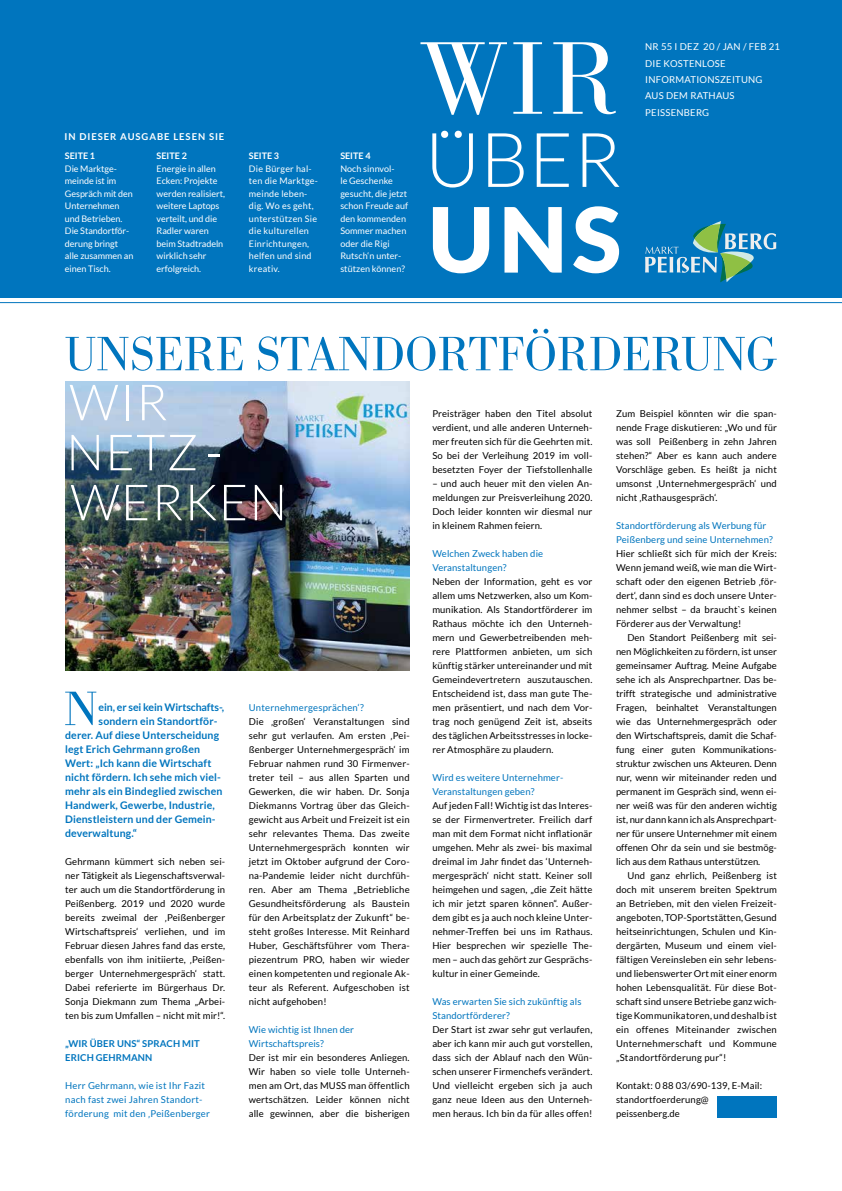
<style>
.page{position:relative;width:842px;height:1191px;background:#fff}
.page>*{position:absolute;margin:0;border:0;box-sizing:border-box;transform-origin:0 0}
.t1{font:300 107.2px "Bodoni Antiqua T";color:#fff}
.t2{font:900 89.9px "Lato";color:#fff}
.t3{font:300 75.6px "Lato";color:#fff}
.t4{font:57.4px "Lato";color:#fff}
.t5{font:300 50.1px "Bodoni Antiqua T";color:#0075be}
.t6{font:300 50px "Bodoni Antiqua T";letter-spacing:-.005em;color:#0075be}
.t7{font:300 50px/50px "Lato";letter-spacing:.025em;color:#fff}
.t8{font:700 10.5px "Lato";letter-spacing:.01em;color:#0075be}
.t9{font:700 10.5px "Lato";letter-spacing:-.01em;color:#0075be}
.t10{font:9.5px/14px "Lato";letter-spacing:.01em;color:#000;text-align:justify}
.t11{font:9.5px/14px "Lato";letter-spacing:.01em;color:#0075be}
.t12{font:9.5px/16.3px "Lato";letter-spacing:.025em;color:#fff}
.t13{font:700 9.5px/14px "Lato";letter-spacing:.01em;color:#0075be}
.t14{font:700 9.5px "Lato";letter-spacing:.1em;color:#fff}
.t15{font:9px/12.5px "Lato";letter-spacing:-.005em;color:#fff}
.t16{font:9px/12.5px "Lato";letter-spacing:.025em;color:#fff}
.t17{font:700 9px "Lato";color:#fff}
</style>
<div class="page">
<div style="left:0;top:0;width:842px;height:298px;background:#0075be"></div>
<hr style="left:0;top:302px;width:842px;height:1px;background:#0075be">
<svg style="left:645px;top:221px;width:131px;height:61px"></svg>
<div style="left:717px;top:1096px;width:60px;height:21px;background:#0075be"></div>
<img style="left:65px;top:381px;width:345px;height:289px">
<p class="t14" style="left:65px;top:131px;width:161px">IN DIESER AUSGABE LESEN SIE</p>
<p class="t17" style="left:65px;top:151px;width:32px">SEITE 1</p>
<p class="t15" style="left:65px;top:162px;width:70px">Die Marktge&shy;meinde ist im<br>Gespräch mit den<br>Unternehmen und Betrieben.<br>Die Standortför&shy;derung bringt alle zusammen an einen Tisch.</p>
<p class="t17" style="left:157px;top:151px;width:32px">SEITE 2</p>
<p class="t15" style="left:157px;top:162px;width:70px">Energie in allen<br>Ecken: Projekte werden realisiert, weitere Laptops verteilt, und die<br>Radler waren beim Stadtradeln wirklich sehr erfolgreich.</p>
<p class="t17" style="left:249px;top:151px;width:32px">SEITE 3</p>
<p class="t16" style="left:249px;top:162px;width:70px">Die Bürger hal&shy;ten die Marktge&shy;meinde leben&shy;dig. Wo es geht, unterstützen Sie die kulturellen<br>Einrichtungen, helfen und sind kreativ.</p>
<p class="t17" style="left:340px;top:151px;width:32px">SEITE 4</p>
<p class="t15" style="left:340px;top:162px;width:69px">Noch sinnvol-<br>le Geschenke gesucht, die jetzt schon Freude auf den kommenden<br>Sommer machen oder die Rigi<br>Rutsch‘n unter&shy;stützen können?</p>
<h1 class="t1" style="left:422px;top:16px;width:199px">WIR</h1>
<h3 class="t3" style="left:425px;top:119px;width:198px">UBER</h3>
<h2 class="t2" style="left:428px;top:187px;width:194px">UNS</h2>
<h3 class="t4" style="left:438px;top:85px;width:27px">..</h3>
<p class="t12" style="left:645px;top:39px;width:136px">NR 55 I DEZ 20 / JAN / FEB 21<br>DIE KOSTENLOSE<br>INFORMATIONSZEITUNG<br>AUS DEM RATHAUS<br>PEISSENBERG</p>
<h3 class="t6" style="left:65px;top:324px;width:714px">UNSERE STANDORTFÖRDERUNG</h3>
<h3 class="t7" style="left:66px;top:377px;width:223px">WIR<br>NETZ -<br>WERKEN</h3>
<p class="t10" style="left:432px;top:406px;width:162px">Preisträger haben den Titel absolut verdient, und alle anderen Unterneh&shy;mer freuten sich für die Geehrten mit.<br>So bei der Verleihung 2019 im voll&shy;besetzten Foyer der Tiefstollenhalle</p>
<p class="t10" style="left:432px;top:476px;width:162px">– und auch heuer mit den vielen An&shy;meldungen zur Preisverleihung 2020.<br>Doch leider konnten wir diesmal nur in kleinem Rahmen feiern.</p>
<p class="t11" style="left:432px;top:546px;width:112px">Welchen Zweck haben die<br>Veranstaltungen?</p>
<p class="t10" style="left:432px;top:574px;width:162px">Neben der Information, geht es vor allem ums Netzwerken, also um Kom&shy;munikation. Als Standortförderer im Rathaus möchte ich den Unterneh&shy;mern und Gewerbetreibenden meh&shy;rere Plattformen anbieten, um sich künftig stärker untereinander und mit Gemeindevertretern auszutauschen.<br>Entscheidend ist, dass man gute The&shy;men präsentiert, und nach dem Vor&shy;trag noch genügend Zeit ist, abseits des täglichen Arbeitsstresses in locke&shy;rer Atmosphäre zu plaudern.</p>
<p class="t11" style="left:432px;top:770px;width:132px">Wird es weitere Unternehmer-<br>Veranstaltungen geben?</p>
<p class="t10" style="left:432px;top:798px;width:162px">Auf jeden Fall! Wichtig ist das Interes&shy;se der Firmenvertreter. Freilich darf man mit dem Format nicht inflationär umgehen. Mehr als zwei- bis maximal dreimal im Jahr findet das ‘Unterneh&shy;mergespräch‘ nicht statt. Keiner soll heimgehen und sagen, „die Zeit hätte ich mir jetzt sparen können“. Außer&shy;dem gibt es ja auch noch kleine Unter&shy;nehmer-Treffen bei uns im Rathaus.<br>Hier besprechen wir spezielle The&shy;men – auch das gehört zur Gesprächs&shy;kultur in einer Gemeinde.</p>
<p class="t11" style="left:432px;top:994px;width:151px">Was erwarten Sie sich zukünftig als<br>Standortförderer?</p>
<p class="t10" style="left:432px;top:1022px;width:162px">Der Start ist zwar sehr gut verlaufen, aber ich kann mir auch gut vorstellen, dass sich der Ablauf nach den Wün&shy;schen unserer Firmenchefs verändert.<br>Und vielleicht ergeben sich ja auch ganz neue Ideen aus den Unterneh&shy;men heraus. Ich bin da für alles offen!</p>
<p class="t10" style="left:616px;top:406px;width:162px">Zum Beispiel könnten wir die span&shy;nende Frage diskutieren: „Wo und für was soll Peißenberg in zehn Jahren stehen?“ Aber es kann auch andere Vorschläge geben. Es heißt ja nicht umsonst ‚Unternehmergespräch‘ und nicht ‚Rathausgespräch‘.</p>
<p class="t11" style="left:616px;top:518px;width:158px">Standortförderung als Werbung für<br>Peißenberg und seine Unternehmen?</p>
<p class="t10" style="left:616px;top:546px;width:162px">Hier schließt sich für mich der Kreis:<br>Wenn jemand weiß, wie man die Wirt&shy;schaft oder den eigenen Betrieb ‚för&shy;dert‘, dann sind es doch unsere Unter&shy;nehmer selbst – da braucht`s keinen Förderer aus der Verwaltung!</p>
<p class="t10" style="left:616px;top:630px;width:162px;text-indent:11px">Den Standort Peißenberg mit sei&shy;nen Möglichkeiten zu fördern, ist unser gemeinsamer Auftrag. Meine Aufgabe sehe ich als Ansprechpartner. Das be&shy;trifft strategische und administrative Fragen, beinhaltet Veranstaltungen wie das Unternehmergespräch oder den Wirtschaftspreis, damit die Schaf&shy;fung einer guten Kommunikations&shy;struktur zwischen uns Akteuren. Denn nur, wenn wir miteinander reden und permanent im Gespräch sind, wenn ei&shy;ner weiß was für den anderen wichtig ist, nur dann kann ich als Ansprechpart&shy;ner für unsere Unternehmer mit einem offenen Ohr da sein und sie bestmög&shy;lich aus dem Rathaus unterstützen.</p>
<p class="t10" style="left:616px;top:869px;width:162px;text-indent:11px">Und ganz ehrlich, Peißenberg ist doch mit unserem breiten Spektrum an Betrieben, mit den vielen Freizeit&shy;angeboten, TOP-Sportstätten, Gesund heitseinrichtungen, Schulen und Kin&shy;dergärten, Museum und einem viel&shy;fältigen Vereinsleben ein sehr lebens&shy;und liebenswerter Ort mit einer enorm hohen Lebensqualität. Für diese Bot&shy;schaft sind unsere Betriebe ganz wich&shy;tige Kommunikatoren, und deshalb ist ein offenes Miteinander zwischen Unternehmerschaft und Kommune „Standortförderung pur“!</p>
<p class="t10" style="left:616px;top:1079px;width:148px;text-align:left">Kontakt: 0 88 03/690-139, E-Mail: standortfoerderung@ peissenberg.de</p>
<h3 class="t5" style="left:64px;top:679px;width:36px">N</h3>
<p class="t9" style="left:99px;top:701px;width:127px">ein, er sei kein Wirtschafts-,</p>
<p class="t11" style="left:249px;top:700px;width:117px">Unternehmergesprächen‘?</p>
<p class="t10" style="left:249px;top:714px;width:162px">Die ‚großen‘ Veranstaltungen sind sehr gut verlaufen. Am ersten ‚Pei&shy;ßenberger Unternehmergespräch‘ im Februar nahmen rund 30 Firmenver&shy;treter teil – aus allen Sparten und Gewerken, die wir haben. Dr. Sonja Diekmanns Vortrag über das Gleich&shy;gewicht aus Arbeit und Freizeit ist ein sehr relevantes Thema. Das zweite Unternehmergespräch konnten wir jetzt im Oktober aufgrund der Coro&shy;na-Pandemie leider nicht durchfüh&shy;ren. Aber am Thema „Betriebliche Gesundheitsförderung als Baustein für den Arbeitsplatz der Zukunft“ be&shy;steht großes Interesse. Mit Reinhard Huber, Geschäftsführer vom Thera&shy;piezentrum PRO, haben wir wieder einen kompetenten und regionale Ak&shy;teur als Referent. Aufgeschoben ist nicht aufgehoben!</p>
<p class="t11" style="left:249px;top:1022px;width:107px">Wie wichtig ist Ihnen der<br>Wirtschaftspreis?</p>
<p class="t10" style="left:249px;top:1050px;width:162px">Der ist mir ein besonderes Anliegen.<br>Wir haben so viele tolle Unterneh&shy;men am Ort, das MUSS man öffentlich wertschätzen. Leider können nicht alle gewinnen, aber die bisherigen</p>
<p class="t8" style="left:99px;top:715px;width:120px">sondern ein Standortför-</p>
<p class="t8" style="left:65px;top:729px;width:155px">derer. Auf diese Unterscheidung</p>
<p class="t8" style="left:65px;top:743px;width:136px">legt Erich Gehrmann großen</p>
<p class="t8" style="left:65px;top:757px;width:148px">Wert: „Ich kann die Wirtschaft</p>
<p class="t8" style="left:65px;top:771px;width:157px">nicht fördern. Ich sehe mich viel-</p>
<p class="t8" style="left:65px;top:785px;width:159px">mehr als ein Bindeglied zwischen</p>
<p class="t8" style="left:65px;top:799px;width:151px">Handwerk, Gewerbe, Industrie,</p>
<p class="t8" style="left:65px;top:813px;width:152px">Dienstleistern und der Gemein-</p>
<p class="t8" style="left:65px;top:827px;width:73px">deverwaltung.“</p>
<p class="t10" style="left:65px;top:854px;width:162px">Gehrmann kümmert sich neben sei&shy;ner Tätigkeit als Liegenschaftsverwal&shy;ter auch um die Standortförderung in Peißenberg. 2019 und 2020 wurde bereits zweimal der ‚Peißenberger Wirtschaftspreis‘ verliehen, und im Februar diesen Jahres fand das erste, ebenfalls von ihm initiierte, ‚Peißen&shy;berger Unternehmergespräch‘ statt.<br>Dabei referierte im Bürgerhaus Dr.<br>Sonja Diekmann zum Thema „Arbei&shy;ten bis zum Umfallen – nicht mit mir!“.</p>
<p class="t13" style="left:65px;top:1036px;width:136px">„WIR ÜBER UNS“ SPRACH MIT<br>ERICH GEHRMANN</p>
<p class="t11" style="left:65px;top:1078px;width:146px">Herr Gehrmann, wie ist Ihr Fazit nach fast zwei Jahren Standort&shy;förderung mit den ‚Peißenberger</p>
</div>
